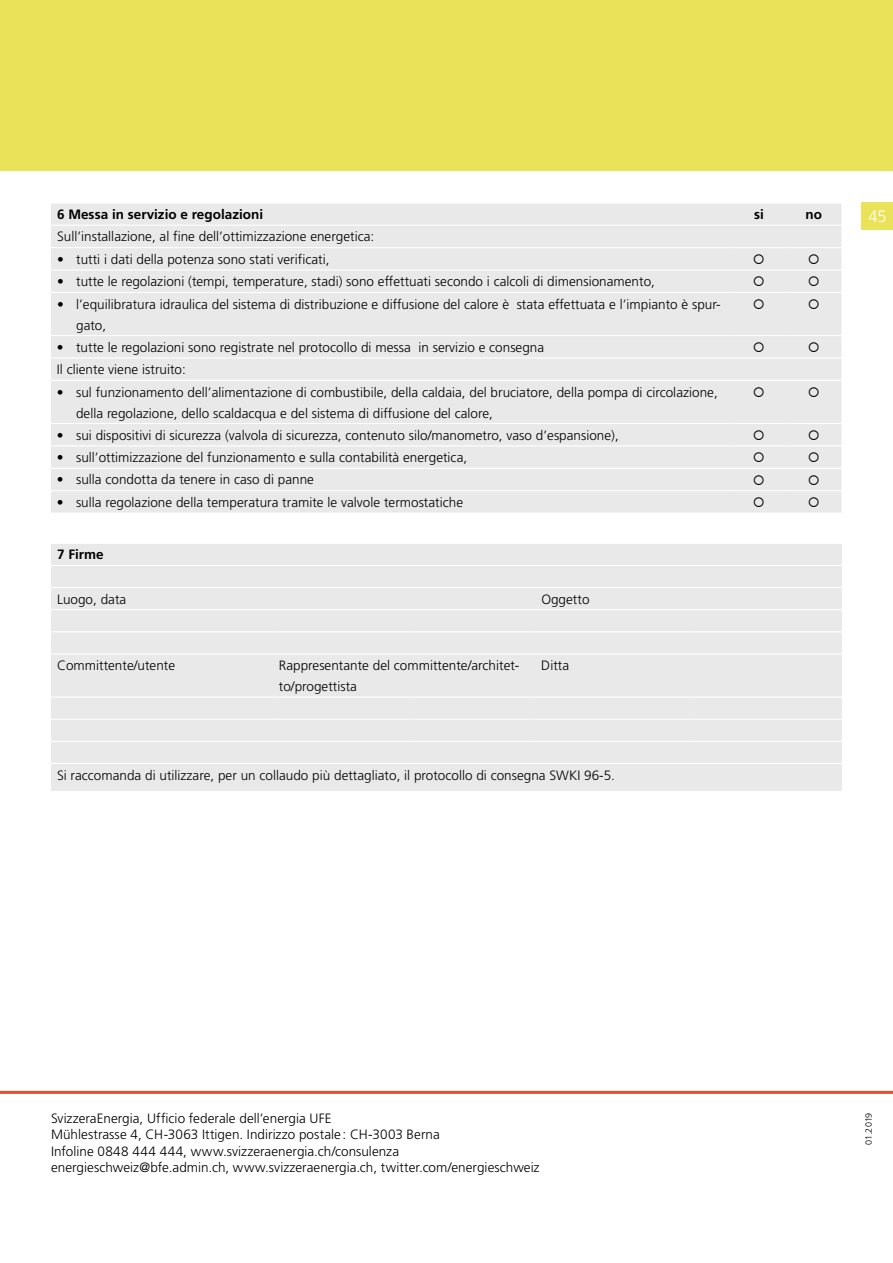
<style>
.page{position:relative;width:893px;height:1263px;background:#fff}
.page>*{position:absolute;margin:0;border:0;box-sizing:border-box;transform-origin:0 0}
.t1{font:300 16.5px "Frutiger LT Std";color:#fff}
.t2{font:300 13.5px/21px "Frutiger LT Std";color:#000}
.t3{font:700 13.5px "Frutiger LT Std";color:#000}
.t4{font:300 9px "Frutiger LT Com";letter-spacing:-.005em;color:#000}
</style>
<div class="page">
<div style="left:861px;top:202px;width:32px;height:28px;background:#eae35a"></div>
<div style="left:51px;top:204px;width:790px;height:309px;background:#e9e9e9"></div>
<hr style="left:51px;top:225px;width:680px;height:1px;background:#fff">
<hr style="left:51px;top:247px;width:680px;height:1px;background:#fff">
<hr style="left:51px;top:269px;width:680px;height:2px;background:#fff">
<hr style="left:51px;top:292px;width:680px;height:1px;background:#fff">
<hr style="left:51px;top:335px;width:680px;height:1px;background:#fff">
<hr style="left:51px;top:357px;width:680px;height:1px;background:#fff">
<hr style="left:51px;top:380px;width:680px;height:1px;background:#fff">
<hr style="left:51px;top:423px;width:680px;height:1px;background:#fff">
<hr style="left:51px;top:445px;width:680px;height:1px;background:#fff">
<hr style="left:51px;top:468px;width:680px;height:1px;background:#fff">
<hr style="left:51px;top:490px;width:680px;height:1px;background:#fff">
<hr style="left:731px;top:225px;width:55px;height:1px;background:#fff">
<hr style="left:731px;top:269px;width:55px;height:2px;background:#fff">
<hr style="left:731px;top:292px;width:55px;height:1px;background:#fff">
<hr style="left:731px;top:357px;width:55px;height:1px;background:#fff">
<hr style="left:731px;top:423px;width:55px;height:1px;background:#fff">
<hr style="left:786px;top:225px;width:55px;height:1px;background:#fff">
<hr style="left:786px;top:269px;width:55px;height:2px;background:#fff">
<hr style="left:786px;top:292px;width:55px;height:1px;background:#fff">
<hr style="left:786px;top:357px;width:55px;height:1px;background:#fff">
<hr style="left:786px;top:423px;width:55px;height:1px;background:#fff">
<hr style="left:731px;top:247px;width:55px;height:1px;background:#fff">
<hr style="left:731px;top:335px;width:55px;height:1px;background:#fff">
<hr style="left:731px;top:380px;width:55px;height:1px;background:#fff">
<hr style="left:731px;top:445px;width:55px;height:1px;background:#fff">
<hr style="left:731px;top:468px;width:55px;height:1px;background:#fff">
<hr style="left:731px;top:490px;width:55px;height:1px;background:#fff">
<hr style="left:786px;top:247px;width:55px;height:1px;background:#fff">
<hr style="left:786px;top:335px;width:55px;height:1px;background:#fff">
<hr style="left:786px;top:380px;width:55px;height:1px;background:#fff">
<hr style="left:786px;top:445px;width:55px;height:1px;background:#fff">
<hr style="left:786px;top:468px;width:55px;height:1px;background:#fff">
<hr style="left:786px;top:490px;width:55px;height:1px;background:#fff">
<div style="left:51px;top:544px;width:791px;height:247px;background:#e9e9e9"></div>
<hr style="left:51px;top:565px;width:222px;height:1px;background:#fff">
<hr style="left:273px;top:565px;width:139px;height:1px;background:#fff">
<hr style="left:412px;top:565px;width:123px;height:1px;background:#fff">
<hr style="left:535px;top:565px;width:154px;height:1px;background:#fff">
<hr style="left:689px;top:565px;width:153px;height:1px;background:#fff">
<hr style="left:51px;top:587px;width:222px;height:1px;background:#fff">
<hr style="left:273px;top:587px;width:139px;height:1px;background:#fff">
<hr style="left:412px;top:587px;width:123px;height:1px;background:#fff">
<hr style="left:535px;top:587px;width:154px;height:1px;background:#fff">
<hr style="left:689px;top:587px;width:153px;height:1px;background:#fff">
<hr style="left:51px;top:609px;width:222px;height:1px;background:#fff">
<hr style="left:273px;top:609px;width:139px;height:1px;background:#fff">
<hr style="left:412px;top:609px;width:123px;height:1px;background:#fff">
<hr style="left:535px;top:609px;width:154px;height:1px;background:#fff">
<hr style="left:689px;top:609px;width:153px;height:1px;background:#fff">
<hr style="left:51px;top:631px;width:222px;height:1px;background:#fff">
<hr style="left:273px;top:631px;width:139px;height:1px;background:#fff">
<hr style="left:412px;top:631px;width:123px;height:1px;background:#fff">
<hr style="left:535px;top:631px;width:154px;height:1px;background:#fff">
<hr style="left:689px;top:631px;width:153px;height:1px;background:#fff">
<hr style="left:51px;top:653px;width:222px;height:1px;background:#fff">
<hr style="left:273px;top:653px;width:139px;height:1px;background:#fff">
<hr style="left:412px;top:653px;width:123px;height:1px;background:#fff">
<hr style="left:535px;top:653px;width:154px;height:1px;background:#fff">
<hr style="left:689px;top:653px;width:153px;height:1px;background:#fff">
<hr style="left:51px;top:696px;width:222px;height:2px;background:#fff">
<hr style="left:273px;top:696px;width:139px;height:2px;background:#fff">
<hr style="left:412px;top:696px;width:123px;height:2px;background:#fff">
<hr style="left:535px;top:696px;width:154px;height:2px;background:#fff">
<hr style="left:689px;top:696px;width:153px;height:2px;background:#fff">
<hr style="left:51px;top:719px;width:222px;height:1px;background:#fff">
<hr style="left:273px;top:719px;width:139px;height:1px;background:#fff">
<hr style="left:412px;top:719px;width:123px;height:1px;background:#fff">
<hr style="left:535px;top:719px;width:154px;height:1px;background:#fff">
<hr style="left:689px;top:719px;width:153px;height:1px;background:#fff">
<hr style="left:51px;top:741px;width:222px;height:1px;background:#fff">
<hr style="left:273px;top:741px;width:139px;height:1px;background:#fff">
<hr style="left:412px;top:741px;width:123px;height:1px;background:#fff">
<hr style="left:535px;top:741px;width:154px;height:1px;background:#fff">
<hr style="left:689px;top:741px;width:153px;height:1px;background:#fff">
<hr style="left:51px;top:763px;width:222px;height:1px;background:#fff">
<hr style="left:273px;top:763px;width:139px;height:1px;background:#fff">
<hr style="left:412px;top:763px;width:123px;height:1px;background:#fff">
<hr style="left:535px;top:763px;width:154px;height:1px;background:#fff">
<hr style="left:689px;top:763px;width:153px;height:1px;background:#fff">
<div style="left:0;top:0;width:893px;height:170px;background:#eae35a"></div>
<hr style="left:0;top:1091px;width:893px;height:3px;background:#e4502e">
<svg style="left:754px;top:254px;width:10px;height:10px"></svg>
<svg style="left:809px;top:254px;width:10px;height:10px"></svg>
<svg style="left:754px;top:276px;width:10px;height:10px"></svg>
<svg style="left:809px;top:276px;width:10px;height:10px"></svg>
<svg style="left:754px;top:299px;width:10px;height:10px"></svg>
<svg style="left:809px;top:299px;width:10px;height:10px"></svg>
<svg style="left:754px;top:342px;width:10px;height:10px"></svg>
<svg style="left:809px;top:342px;width:10px;height:10px"></svg>
<svg style="left:754px;top:387px;width:10px;height:10px"></svg>
<svg style="left:809px;top:387px;width:10px;height:10px"></svg>
<svg style="left:754px;top:430px;width:10px;height:10px"></svg>
<svg style="left:809px;top:430px;width:10px;height:10px"></svg>
<svg style="left:754px;top:452px;width:10px;height:10px"></svg>
<svg style="left:809px;top:452px;width:10px;height:10px"></svg>
<svg style="left:754px;top:475px;width:10px;height:10px"></svg>
<svg style="left:809px;top:475px;width:10px;height:10px"></svg>
<svg style="left:754px;top:497px;width:10px;height:10px"></svg>
<svg style="left:809px;top:497px;width:10px;height:10px"></svg>
<p class="t3" style="left:57px;top:207px;width:208px">6 Messa in servizio e regolazioni</p>
<p class="t3" style="left:754px;top:207px;width:11px">si</p>
<p class="t3" style="left:806px;top:207px;width:18px">no</p>
<p class="t1" style="left:868px;top:207px;width:20px">45</p>
<p class="t2" style="left:57px;top:226px;width:319px">Sull’installazione, al fine dell’ottimizzazione energetica:</p>
<p class="t2" style="left:57px;top:249px;width:274px">• tutti i dati della potenza sono stati verificati,</p>
<p class="t2" style="left:57px;top:271px;width:599px">• tutte le regolazioni (tempi, temperature, stadi) sono effettuati secondo i calcoli di dimensionamento,</p>
<p class="t2" style="left:76px;top:294px;width:646px;text-indent:-19px">• l’equilibratura idraulica del sistema di distribuzione e diffusione del calore è stata effettuata e l’impianto è spur&shy;gato,</p>
<p class="t2" style="left:57px;top:337px;width:489px">• tutte le regolazioni sono registrate nel protocollo di messa in servizio e consegna</p>
<p class="t2" style="left:57px;top:359px;width:130px">Il cliente viene istruito:</p>
<p class="t2" style="left:76px;top:381px;width:643px;text-indent:-19px">• sul funzionamento dell’alimentazione di combustibile, della caldaia, del bruciatore, della pompa di circolazione, della regolazione, dello scaldacqua e del sistema di diffusione del calore,</p>
<p class="t2" style="left:57px;top:425px;width:563px">• sui dispositivi di sicurezza (valvola di sicurezza, contenuto silo/manometro, vaso d’espansione),</p>
<p class="t2" style="left:57px;top:447px;width:412px">• sull’ottimizzazione del funzionamento e sulla contabilità energetica,</p>
<p class="t2" style="left:57px;top:469px;width:259px">• sulla condotta da tenere in caso di panne</p>
<p class="t2" style="left:57px;top:492px;width:408px">• sulla regolazione della temperatura tramite le valvole termostatiche</p>
<p class="t3" style="left:57px;top:547px;width:48px">7 Firme</p>
<p class="t2" style="left:57px;top:589px;width:71px">Luogo, data</p>
<p class="t2" style="left:541px;top:589px;width:50px">Oggetto</p>
<p class="t2" style="left:57px;top:655px;width:120px">Committente/utente</p>
<p class="t2" style="left:279px;top:655px;width:242px">Rappresentante del committente/architet&shy;to/progettista</p>
<p class="t2" style="left:541px;top:655px;width:29px">Ditta</p>
<p class="t2" style="left:57px;top:765px;width:559px">Si raccomanda di utilizzare, per un collaudo più dettagliato, il protocollo di consegna SWKI 96-5.</p>
<p class="t2" style="left:51px;top:1110px;width:490px;line-height:16.5px">SvizzeraEnergia, Ufficio federale dell’energia UFE<br>Mühlestrasse 4, CH-3063 Ittigen. Indirizzo postale : CH-3003 Berna<br>Infoline 0848 444 444, www.svizzeraenergia.ch/consulenza energieschweiz@bfe.admin.ch, www.svizzeraenergia.ch, twitter.com/energieschweiz</p>
<p class="t4" style="left:863px;top:1145px;width:34px;rotate:-90deg">01.2019</p>
</div>
